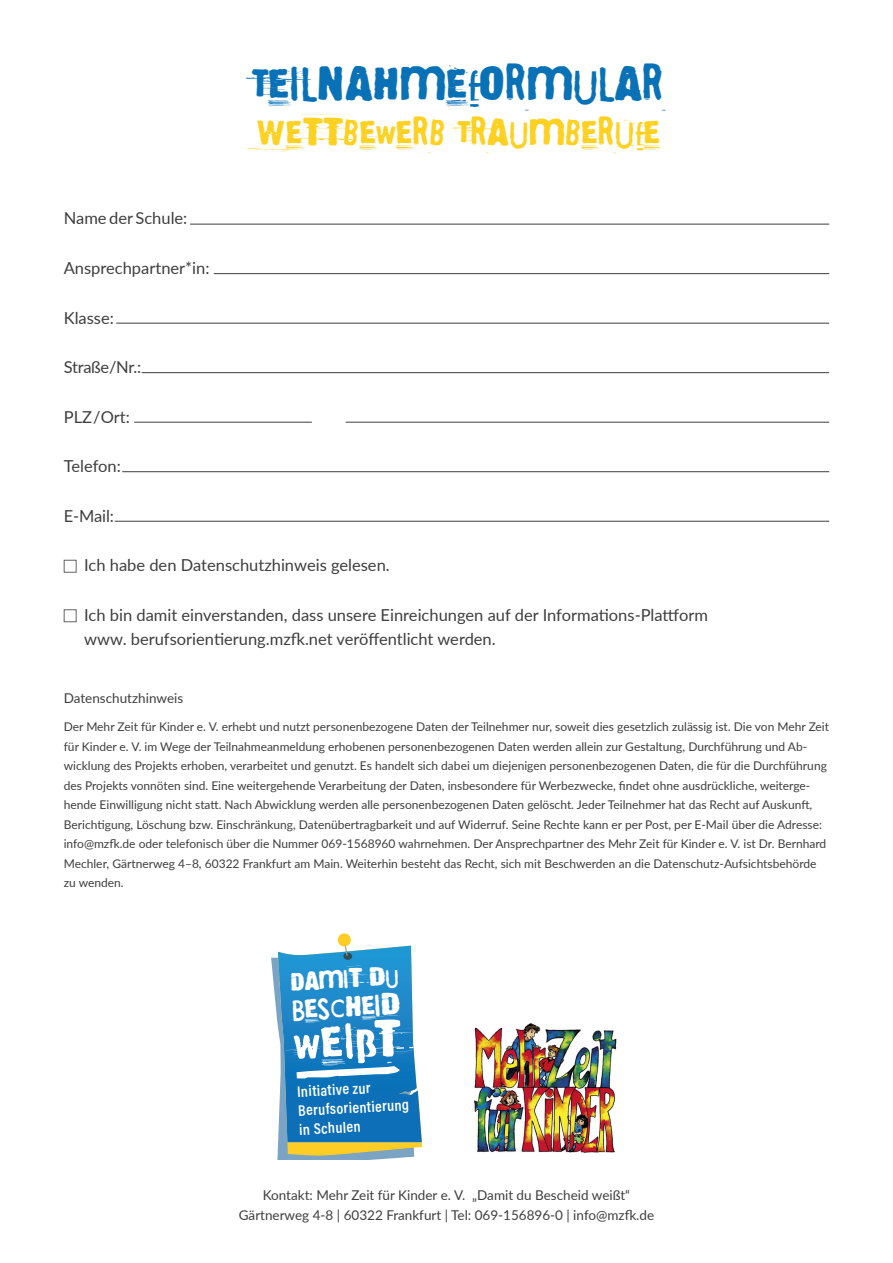
<style>
.page{position:relative;width:893px;height:1263px;background:#fff}
.page>*{position:absolute;margin:0;border:0;box-sizing:border-box;transform-origin:0 0}
.t1{font:50.1px "They'recomingtotakemeaway";color:#fff}
.t2{font:48px "They'recomingtotakemeaway";letter-spacing:.025em;color:#0971b6}
.t3{font:37.5px "They'recomingtotakemeaway";letter-spacing:.025em;color:#fcd122}
.t4{font:30.45px "They'recomingtotakemeaway";color:#fff}
.t5{font:25.8px "They'recomingtotakemeaway";color:#fff}
.t6{font:16.5px/24px "Lato";color:#3e3e3f}
.t7{font:16.5px "Lato";letter-spacing:-.02em;color:#3e3e3f}
.t8{font:600 15.45px/19px "Acumin Pro Cond";color:#fff}
.t9{font:13.5px/19.5px "Lato";color:#3e3e3f;text-align:center}
.t10{font:12px/19.5px "Lato";color:#3e3e3f}
</style>
<div class="page">
<hr style="left:190px;top:224px;width:639px;height:1px;background:#3e3e3f">
<hr style="left:214px;top:273px;width:615px;height:1px;background:#3e3e3f">
<hr style="left:116px;top:323px;width:713px;height:1px;background:#3e3e3f">
<hr style="left:142px;top:372px;width:687px;height:1px;background:#3e3e3f">
<hr style="left:134px;top:422px;width:178px;height:1px;background:#3e3e3f">
<hr style="left:346px;top:422px;width:483px;height:1px;background:#3e3e3f">
<hr style="left:122px;top:471px;width:707px;height:1px;background:#3e3e3f">
<hr style="left:115px;top:521px;width:714px;height:1px;background:#3e3e3f">
<div style="left:64px;top:560px;width:13px;height:13px;border:1px solid #636366"></div>
<div style="left:64px;top:609px;width:13px;height:13px;border:1px solid #636366"></div>
<svg style="left:271px;top:957px;width:143px;height:203px"></svg>
<svg style="left:278px;top:933px;width:144px;height:223px;background:#4997c3"></svg>
<img style="left:474px;top:1023px;width:143px;height:130px">
<h2 class="t2" style="left:253px;top:55px;width:413px">TEILNAHMEFORMULAR</h2>
<h3 class="t3" style="left:257px;top:110px;width:405px">WETTBEWERB TRAUMBERUFE</h3>
<h3 class="t6" style="left:64px;top:206px;width:125px">Name der Schule:</h3>
<h3 class="t6" style="left:64px;top:255px;width:147px">Ansprechpartner*in:</h3>
<h3 class="t6" style="left:64px;top:305px;width:52px">Klasse:</h3>
<h3 class="t7" style="left:64px;top:355px;width:79px">Straße/Nr.:</h3>
<h3 class="t6" style="left:64px;top:404px;width:68px">PLZ/Ort:</h3>
<h3 class="t6" style="left:64px;top:453px;width:59px">Telefon:</h3>
<h3 class="t6" style="left:64px;top:503px;width:52px">E-Mail:</h3>
<h3 class="t6" style="left:84px;top:552px;width:307px">Ich habe den Datenschutzhinweis gelesen.</h3>
<h3 class="t6" style="left:84px;top:602px;width:625px">Ich bin damit einverstanden, dass unsere Einreichungen auf der Informations-Plattform www. berufsorientierung.mzfk.net veröffentlicht werden.</h3>
<p class="t9" style="left:64px;top:688px;width:121px">Datenschutzhinweis</p>
<p class="t10" style="left:64px;top:716px;width:767px">Der Mehr Zeit für Kinder e. V. erhebt und nutzt personenbezogene Daten der Teilnehmer nur, soweit dies gesetzlich zulässig ist. Die von Mehr Zeit für Kinder e. V. im Wege der Teilnahmeanmeldung erhobenen personenbezogenen Daten werden allein zur Gestaltung, Durchführung und Ab&shy;wicklung des Projekts erhoben, verarbeitet und genutzt. Es handelt sich dabei um diejenigen personenbezogenen Daten, die für die Durchführung des Projekts vonnöten sind. Eine weitergehende Verarbeitung der Daten, insbesondere für Werbezwecke, findet ohne ausdrückliche, weiterge&shy;hende Einwilligung nicht statt. Nach Abwicklung werden alle personenbezogenen Daten gelöscht. Jeder Teilnehmer hat das Recht auf Auskunft, Berichtigung, Löschung bzw. Einschränkung, Datenübertragbarkeit und auf Widerruf. Seine Rechte kann er per Post, per E-Mail über die Adresse: info@mzfk.de oder telefonisch über die Nummer 069-1568960 wahrnehmen. Der Ansprechpartner des Mehr Zeit für Kinder e. V. ist Dr. Bernhard Mechler, Gärtnerweg 4–8, 60322 Frankfurt am Main. Weiterhin besteht das Recht, sich mit Beschwerden an die Datenschutz-Aufsichtsbehörde zu wenden.</p>
<h3 class="t5" style="left:291px;top:967px;width:109px;rotate:-3deg">DAMIT DU</h3>
<h3 class="t4" style="left:292px;top:992px;width:110px;rotate:-3deg">BESCHEID</h3>
<h1 class="t1" style="left:293px;top:1014px;width:108px;rotate:-3deg">WEIßT</h1>
<p class="t8" style="left:297px;top:1081px;width:112px;rotate:-3deg">Initiative zur<br>Berufsorientierung in Schulen</p>
<p class="t9" style="left:239px;top:1185px;width:417px">Kontakt: Mehr Zeit für Kinder e. V. „Damit du Bescheid weißt“<br>Gärtnerweg 4-8 | 60322 Frankfurt | Tel: 069-156896-0 | info@mzfk.de</p>
</div>
